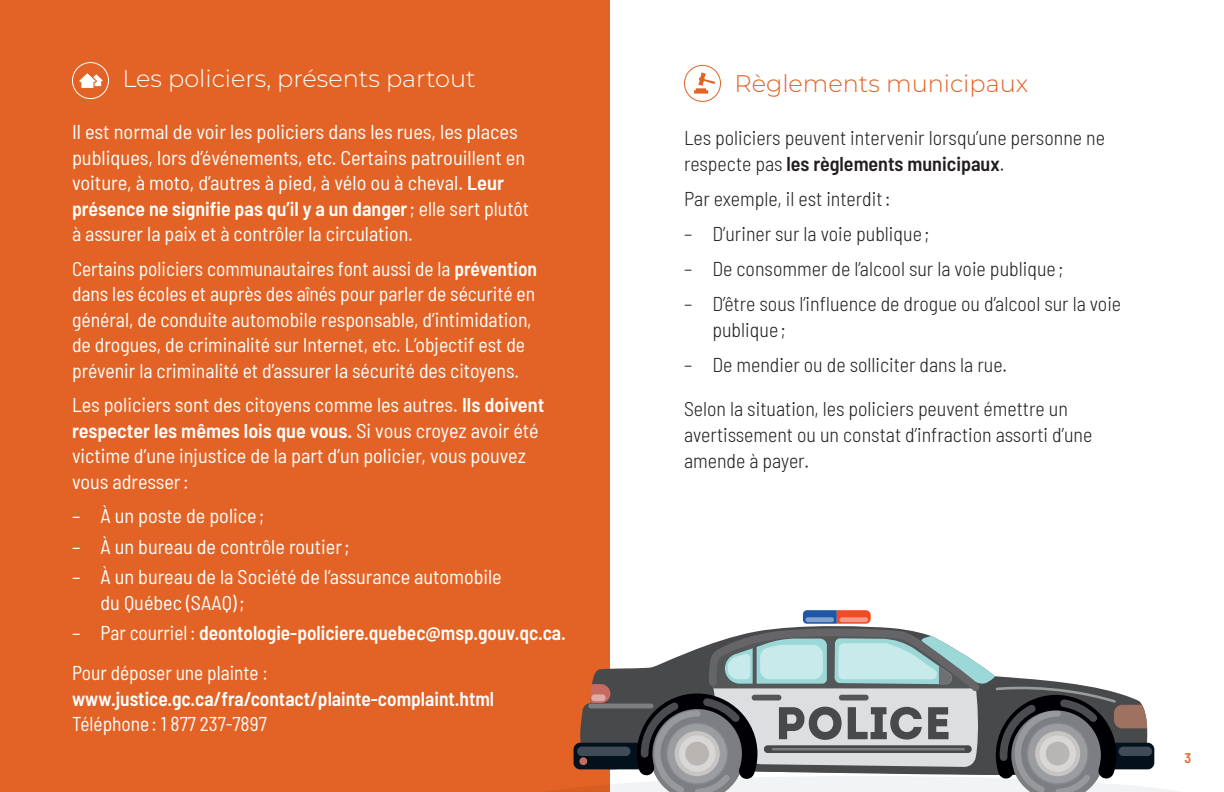
<style>
.page{position:relative;width:1224px;height:792px;background:#fff}
.page>*{position:absolute;margin:0;border:0;box-sizing:border-box;transform-origin:0 0}
.Titre_2_orange{font:300 24px "Montserrat";color:#fff}
.Titre_2_orange-2{font:300 24px "Montserrat";color:#e26325}
.texte_courant_noir{font:semi-condensed 20px/25.6px "Barlow";color:#fff}
.texte_courant_noir-2{font:300 semi-condensed 20px/26px "Barlow";color:#231f20}
.texte_courant_blanc{font:semi-condensed 20px/25.6px "Barlow";color:#fff}
.texte_courant_blanc-2{font:600 semi-condensed 20px/25.4px "Barlow";color:#fff}
.t1{font:600 semi-condensed 14px "Barlow";color:#e26325}
.s1{font-weight:600}
.s2{font-weight:400}
</style>
<div class="page">
<div style="left:0;top:0;width:610px;height:792px;background:#e26325"></div>
<div style="left:72px;top:62px;width:37px;height:37px;border:1px solid #fff;border-radius:50%"></div>
<svg style="left:550px;top:610px;width:628px;height:182px"></svg>
<div style="left:684px;top:65px;width:37px;height:37px;border:1px solid #e26325;border-radius:50%"></div>
<svg style="left:79px;top:73px;width:24px;height:15px"></svg>
<svg style="left:694px;top:72px;width:21px;height:22px"></svg>
<p class="Titre_2_orange" style="left:122px;top:62px;width:355px">Les policiers, présents partout</p>
<p class="texte_courant_noir" style="left:72px;top:118px;width:459px">Il est normal de voir les policiers dans les rues, les places publiques, lors d’événements, etc. Certains patrouillent en voiture, à moto, d’autres à pied, à vélo ou à cheval. <span class="s1">Leur présence ne signifie pas qu’il y a un danger</span>; elle sert plutôt à assurer la paix et à contrôler la circulation.</p>
<p class="texte_courant_noir" style="left:72px;top:254px;width:467px">Certains policiers communautaires font aussi de la <span class="s1">prévention </span>dans les écoles et auprès des aînés pour parler de sécurité en général, de conduite automobile responsable, d’intimidation, de drogues, de criminalité sur Internet, etc. L’objectif est de prévenir la criminalité et d’assurer la sécurité des citoyens.</p>
<p class="texte_courant_blanc" style="left:72px;top:391px;width:474px">Les policiers sont des citoyens comme les autres. <span class="s1">Ils doivent respecter les mêmes lois que vous.</span> Si vous croyez avoir été victime d’une injustice de la part d’un policier, vous pouvez vous adresser:</p>
<p class="texte_courant_blanc" style="left:72px;top:502px;width:194px">– À un poste de police ;</p>
<p class="texte_courant_blanc" style="left:72px;top:532px;width:279px">– À un bureau de contrôle routier;</p>
<p class="texte_courant_blanc" style="left:101px;top:563px;width:403px;text-indent:-29px">– À un bureau de la Société de l’assurance automobile du Québec (SAAQ);</p>
<p class="texte_courant_blanc-2" style="left:72px;top:619px;width:495px"><span class="s2">– Par courriel:</span> deontologie-policiere.quebec@msp.gouv.qc.ca.</p>
<p class="texte_courant_blanc-2" style="left:72px;top:659px;width:424px"><span class="s2">Pour déposer une plainte : </span>www.justice.gc.ca/fra/contact/plainte-complaint.html<br><span class="s2">Téléphone : 1 877 237-7897</span></p>
<p class="Titre_2_orange-2" style="left:734px;top:68px;width:295px">Règlements municipaux</p>
<p class="texte_courant_noir-2" style="left:684px;top:124px;width:422px">Les policiers peuvent intervenir lorsqu’une personne ne respecte pas <span class="s1">les règlements municipaux</span>.</p>
<p class="texte_courant_noir-2" style="left:684px;top:185px;width:208px">Par exemple, il est interdit:</p>
<p class="texte_courant_noir-2" style="left:684px;top:220px;width:247px">– D’uriner sur la voie publique ;</p>
<p class="texte_courant_noir-2" style="left:684px;top:255px;width:381px">– De consommer de l’alcool sur la voie publique ;</p>
<p class="texte_courant_noir-2" style="left:712px;top:290px;width:410px;text-indent:-28px">– D’être sous l’influence de drogue ou d’alcool sur la voie publique ;</p>
<p class="texte_courant_noir-2" style="left:684px;top:351px;width:324px">– De mendier ou de solliciter dans la rue.</p>
<p class="texte_courant_noir-2" style="left:684px;top:395px;width:410px">Selon la situation, les policiers peuvent émettre un avertissement ou un constat d’infraction assorti d’une amende à payer.</p>
<p class="t1" style="left:1185px;top:748px;width:8px">3</p>
</div>
